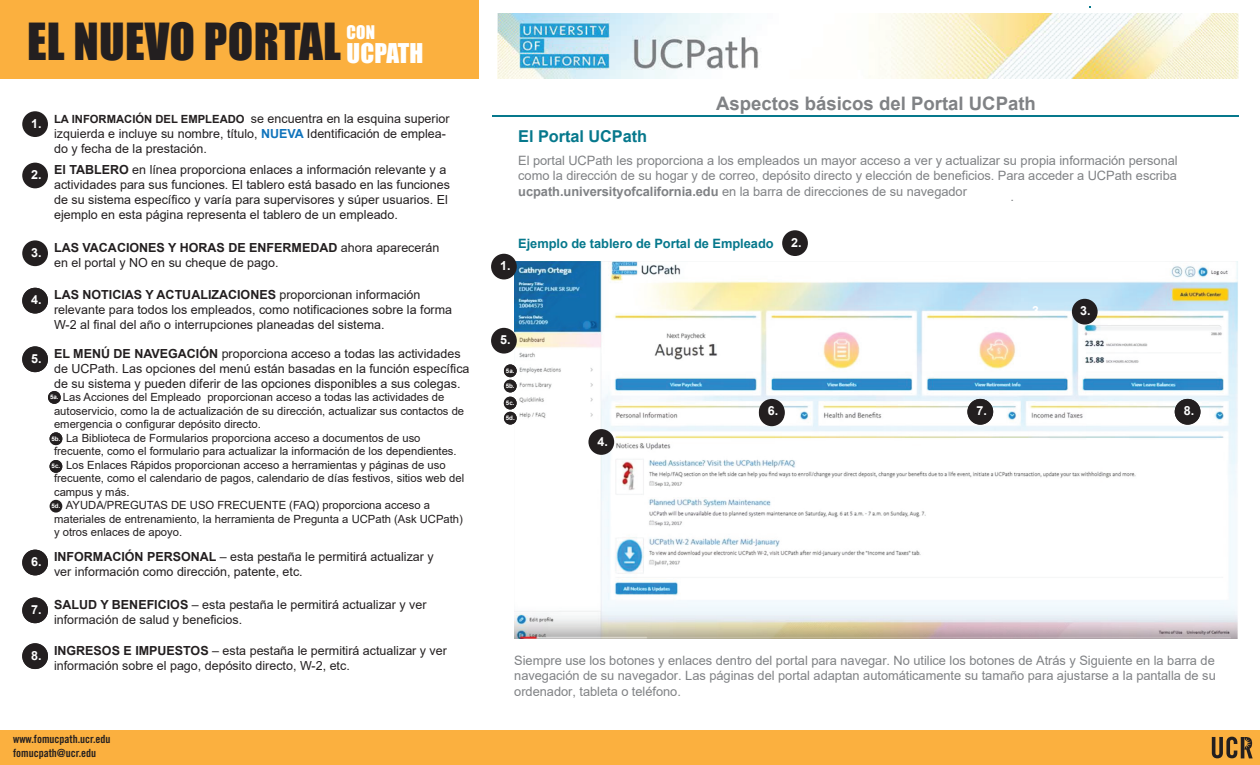
<style>
.page{position:relative;width:1260px;height:765px;background:#fff}
.page>*{position:absolute;margin:0;border:0;box-sizing:border-box;transform-origin:0 0}
.t1{font:47px "Impact";letter-spacing:.005em;color:#231f20}
.t2{font:25px "Impact";letter-spacing:.005em;color:#fff}
.t3{font:700 18.62px "Arial";color:#808285}
.t4{font:17.25px "Impact";color:#fff}
.t5{font:700 16.38px "Arial";letter-spacing:-.005em;color:#06788c}
.t6{font:12.88px/15.5px "Arial";letter-spacing:-.005em;color:#808285;text-align:justify}
.t7{font:700 12.88px "Arial";letter-spacing:-.005em;color:#06788c}
.t8{font:12.5px/15px "Arial";color:#231f20}
.t9{font:700 12.5px "Arial";color:#fff}
.t10{font:11.25px "Arial";color:#231f20}
.t11{font:11.25px/13.8px "Trade Gothic LT Std Bd Cn 20";color:#231f20}
.t12{font:700 6.25px "Arial";color:#fff}
.s1{font-weight:700;font-size:11.25px}
.s2{font-weight:700;color:#1074bc}
.s3{font-weight:700;color:#fff}
.s4{font-weight:700}
</style>
<div class="page">
<img style="left:515px;top:261px;width:723px;height:377px">
<hr style="left:493px;top:116px;width:746px;height:1px;background:#06788c">
<img style="left:497px;top:14px;width:742px;height:65px">
<div style="left:491px;top:254px;width:26px;height:25px;background:#231f20;border-radius:50%"></div>
<div style="left:22px;top:111px;width:26px;height:26px;background:#231f20;border-radius:50%"></div>
<div style="left:491px;top:328px;width:26px;height:26px;background:#231f20;border-radius:50%"></div>
<div style="left:22px;top:163px;width:26px;height:25px;background:#231f20;border-radius:50%"></div>
<div style="left:22px;top:240px;width:26px;height:26px;background:#231f20;border-radius:50%"></div>
<div style="left:1072px;top:299px;width:26px;height:26px;background:#231f20;border-radius:50%"></div>
<div style="left:22px;top:288px;width:26px;height:26px;background:#231f20;border-radius:50%"></div>
<div style="left:588px;top:429px;width:26px;height:26px;background:#231f20;border-radius:50%"></div>
<div style="left:22px;top:346px;width:26px;height:26px;background:#231f20;border-radius:50%"></div>
<div style="left:48px;top:391px;width:13px;height:13px;background:#231f20;border-radius:50%"></div>
<div style="left:50px;top:432px;width:12px;height:13px;background:#231f20;border-radius:50%"></div>
<div style="left:50px;top:460px;width:12px;height:13px;background:#231f20;border-radius:50%"></div>
<div style="left:50px;top:500px;width:12px;height:13px;background:#231f20;border-radius:50%"></div>
<div style="left:504px;top:364px;width:13px;height:13px;background:#231f20;border-radius:50%"></div>
<div style="left:504px;top:380px;width:13px;height:12px;background:#231f20;border-radius:50%"></div>
<div style="left:504px;top:397px;width:13px;height:12px;background:#231f20;border-radius:50%"></div>
<div style="left:504px;top:412px;width:13px;height:13px;background:#231f20;border-radius:50%"></div>
<div style="left:22px;top:550px;width:26px;height:25px;background:#231f20;border-radius:50%"></div>
<svg style="left:759px;top:400px;width:26px;height:26px"></svg>
<div style="left:759px;top:399px;width:26px;height:26px;background:#231f20;border-radius:50%"></div>
<div style="left:967px;top:399px;width:26px;height:26px;background:#231f20;border-radius:50%"></div>
<div style="left:1175px;top:399px;width:25px;height:26px;background:#231f20;border-radius:50%"></div>
<div style="left:22px;top:597px;width:26px;height:26px;background:#231f20;border-radius:50%"></div>
<div style="left:22px;top:643px;width:26px;height:26px;background:#231f20;border-radius:50%"></div>
<div style="left:0;top:730px;width:1260px;height:35px;background:#fbb03f"></div>
<svg style="left:1212px;top:737px;width:41px;height:21px"></svg>
<div style="left:0;top:0;width:478px;height:79px;background:#fbb03f"></div>
<div style="left:782px;top:230px;width:26px;height:26px;background:#231f20;border-radius:50%"></div>
<h1 class="t1" style="left:27px;top:6px;width:315px">EL NUEVO PORTAL</h1>
<h3 class="t4" style="left:347px;top:18px;width:30px">CON</h3>
<h2 class="t2" style="left:347px;top:34px;width:78px">UCPATH</h2>
<p class="t9" style="left:31px;top:115px;width:12px">1.</p>
<p class="t8" style="left:54px;top:111px;width:397px"><span class="s1">LA INFORMACIÓN DEL EMPLEADO</span> se encuentra en la esquina superior izquierda e incluye su nombre, título, <span class="s2">NUEVA</span> Identificación de emplea&shy;do y fecha de la prestación.</p>
<p class="t8" style="left:54px;top:162px;width:398px;text-indent:-23px"><span class="s3">2.</span> <span class="s4">El TABLERO</span> en línea proporciona enlaces a información relevante y a actividades para sus funciones. El tablero está basado en las funciones de su sistema específico y varía para supervisores y súper usuarios. El ejemplo en esta página representa el tablero de un empleado.</p>
<p class="t8" style="left:54px;top:240px;width:387px;text-indent:-23px"><span class="s3">3.</span> <span class="s4">LAS VACACIONES Y HORAS DE ENFERMEDAD</span> ahora aparecerán en el portal y NO en su cheque de pago.</p>
<p class="t8" style="left:54px;top:287px;width:400px;text-indent:-23px"><span class="s3">4.</span> <span class="s4">LAS NOTICIAS Y ACTUALIZACIONES</span> proporcionan información relevante para todos los empleados, como notificaciones sobre la forma<br>W-2 al final del año o interrupciones planeadas del sistema.</p>
<p class="t9" style="left:31px;top:350px;width:12px">4 .5</p>
<p class="t8" style="left:54px;top:346px;width:417px"><span class="s4">EL MENÚ DE NAVEGACIÓN</span> proporciona acceso a todas las actividades de UCPath. Las opciones del menú están basadas en la función específica de su sistema y pueden diferir de las opciones disponibles a sus colegas.</p>
<p class="t10" style="left:54px;top:390px;width:392px">♦ Las Acciones del Empleado proporcionan acceso a todas las actividades de</p>
<p class="t10" style="left:54px;top:403px;width:412px">autoservicio, como la de actualización de su dirección, actualizar sus contactos de</p>
<p class="t10" style="left:54px;top:417px;width:208px">emergencia o configurar depósito directo.</p>
<p class="t10" style="left:54px;top:430px;width:368px">♦ La Biblioteca de Formularios proporciona acceso a documentos de uso</p>
<p class="t10" style="left:54px;top:444px;width:404px">frecuente, como el formulario para actualizar la información de los dependientes.</p>
<p class="t10" style="left:54px;top:457px;width:393px">♦ Los Enlaces Rápidos proporcionan acceso a herramientas y páginas de uso</p>
<p class="t10" style="left:54px;top:471px;width:412px">frecuente, como el calendario de pagos, calendario de días festivos, sitios web del</p>
<p class="t10" style="left:54px;top:484px;width:77px">campus y más.</p>
<p class="t10" style="left:66px;top:498px;width:366px">AYUDA/PREGUTAS DE USO FRECUENTE (FAQ) proporciona acceso a</p>
<p class="t10" style="left:54px;top:511px;width:410px">materiales de entrenamiento, la herramienta de Pregunta a UCPath (Ask UCPath)</p>
<p class="t10" style="left:54px;top:525px;width:130px">y otros enlaces de apoyo.</p>
<p class="t12" style="left:52px;top:393px;width:7px">4.</p>
<p class="t12" style="left:51px;top:434px;width:10px">5b.</p>
<p class="t12" style="left:50px;top:393px;width:10px">5a.</p>
<p class="t12" style="left:54px;top:434px;width:7px">4.</p>
<p class="t12" style="left:52px;top:462px;width:10px">5c.</p>
<p class="t12" style="left:54px;top:462px;width:7px">4.</p>
<p class="t12" style="left:51px;top:501px;width:10px">5d.</p>
<p class="t9" style="left:31px;top:553px;width:12px">4 .6</p>
<p class="t8" style="left:54px;top:549px;width:381px"><span class="s4">INFORMACIÓN PERSONAL</span> – esta pestaña le permitirá actualizar y ver información como dirección, patente, etc.</p>
<p class="t9" style="left:31px;top:601px;width:12px">4 .7</p>
<p class="t8" style="left:54px;top:597px;width:374px"><span class="s4">SALUD Y BENEFICIOS</span> – esta pestaña le permitirá actualizar y ver información de salud y beneficios.</p>
<p class="t9" style="left:31px;top:647px;width:12px">4 .8</p>
<p class="t8" style="left:54px;top:643px;width:394px"><span class="s4">INGRESOS E IMPUESTOS</span> – esta pestaña le permitirá actualizar y ver información sobre el pago, depósito directo, W-2, etc.</p>
<p class="t11" style="left:13px;top:732px;width:99px">www.fomucpath.ucr.edu fomucpath@ucr.edu</p>
<h3 class="t3" style="left:716px;top:90px;width:321px">Aspectos básicos del Portal UCPath</h3>
<p class="t9" style="left:500px;top:257px;width:12px">1.</p>
<h3 class="t5" style="left:518px;top:125px;width:130px">El Portal UCPath</h3>
<p class="t6" style="left:518px;top:152px;width:661px">El portal UCPath les proporciona a los empleados un mayor acceso a ver y actualizar su propia información personal como la dirección de su hogar y de correo, depósito directo y elección de beneficios. Para acceder a UCPath escriba <span class="s4">ucpath.universityofcalifornia.edu</span> en la barra de direcciones de su navegador</p>
<p class="t6" style="left:1011px;top:189px;width:5px">.</p>
<p class="t7" style="left:518px;top:234px;width:257px">Ejemplo de tablero de Portal de Empleado</p>
<p class="t9" style="left:791px;top:234px;width:12px">2.</p>
<p class="t9" style="left:500px;top:331px;width:12px">5.</p>
<p class="t9" style="left:1032px;top:302px;width:12px">3.</p>
<p class="t9" style="left:1080px;top:302px;width:12px">3.</p>
<p class="t12" style="left:508px;top:366px;width:7px">4.</p>
<p class="t12" style="left:506px;top:381px;width:10px">5b.</p>
<p class="t12" style="left:506px;top:366px;width:10px">5a.</p>
<p class="t12" style="left:508px;top:381px;width:7px">4.</p>
<p class="t12" style="left:506px;top:398px;width:10px">5c.</p>
<p class="t12" style="left:508px;top:398px;width:7px">4.</p>
<p class="t12" style="left:506px;top:413px;width:10px">5d.</p>
<p class="t12" style="left:508px;top:413px;width:7px">4.</p>
<p class="t9" style="left:597px;top:432px;width:12px">4.</p>
<p class="t9" style="left:768px;top:403px;width:12px">4.6.</p>
<p class="t9" style="left:976px;top:402px;width:12px">4 .7</p>
<p class="t9" style="left:1184px;top:402px;width:12px">8 .4</p>
<p class="t6" style="left:514px;top:653px;width:703px">Siempre use los botones y enlaces dentro del portal para navegar. No utilice los botones de Atrás y Siguiente en la barra de navegación de su navegador. Las páginas del portal adaptan automáticamente su tamaño para ajustarse a la pantalla de su ordenador, tableta o teléfono.</p>
</div>
